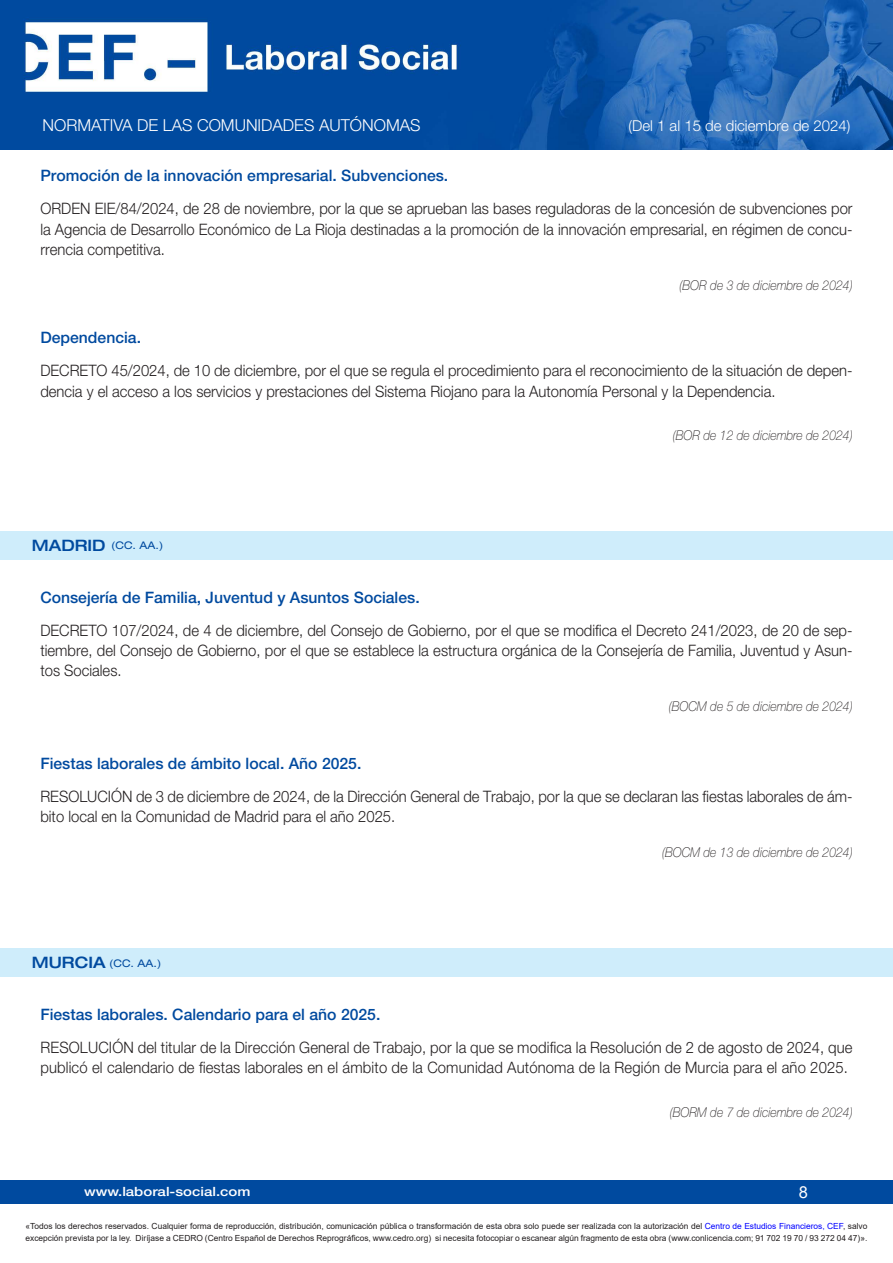
<style>
.page{position:relative;width:893px;height:1263px;background:#fff}
.page>*{position:absolute;margin:0;border:0;box-sizing:border-box;transform-origin:0 0}
.t1{font:300 16.5px "Helvetica Neue LT Std";color:#fff}
.t2{font:16.5px "Arial";color:#fff}
.Contenido{font:300 15.75px/20.2px "Helvetica Neue LT Std";color:#231f20;scale:.94 1}
.Título-cabecera{font:500 15.75px "Helvetica Neue LT Std";color:#004a9f}
.t3{font:300 15px "Helvetica Neue LT Std";color:#fff}
.publicación{font:italic 100 13.5px "Helvetica Neue LT Std";color:#231f20;scale:.9 1}
.t4{font:500 12.75px "Helvetica Neue LT Std";color:#fff;scale:1.18 1}
.Comunidades_division{font:expanded 10.5px "Helvetica Neue LT Std";color:#004a9f}
.t5{font:8.4px/12px "Arial";color:#231f20}
.s1{font-weight:500;font-size:15.75px}
.s2{color:#00f}
</style>
<div class="page">
<div style="left:0;top:1180px;width:893px;height:23px;background:#004a9f"></div>
<img style="left:0;top:0;width:893px;height:149px">
<div style="left:0;top:531px;width:893px;height:28px;background:#cfedfb"></div>
<div style="left:0;top:948px;width:893px;height:29px;background:#cfedfb"></div>
<p class="t1" style="left:43px;top:115px;width:379px">NORMATIVA DE LAS COMUNIDADES AUTÓNOMAS</p>
<p class="t3" style="left:628px;top:117px;width:224px">(Del 1 al 15 de diciembre de 2024)</p>
<p class="Título-cabecera" style="left:40px;top:166px;width:409px">Promoción de la innovación empresarial. Subvenciones.</p>
<p class="Contenido" style="left:40px;top:198px;width:865px;text-align:justify">ORDEN EIE/84/2024, de 28 de noviembre, por la que se aprueban las bases reguladoras de la concesión de subvenciones por la Agencia de Desarrollo Económico de La Rioja destinadas a la promoción de la innovación empresarial, en régimen de concu&shy;rrencia competitiva.</p>
<p class="publicación" style="left:680px;top:277px;width:194px">(BOR de 3 de diciembre de 2024)</p>
<p class="Título-cabecera" style="left:40px;top:328px;width:102px">Dependencia.</p>
<p class="Contenido" style="left:40px;top:360px;width:865px">DECRETO 45/2024, de 10 de diciembre, por el que se regula el procedimiento para el reconocimiento de la situación de depen&shy;dencia y el acceso a los servicios y prestaciones del Sistema Riojano para la Autonomía Personal y la Dependencia.</p>
<p class="publicación" style="left:673px;top:428px;width:201px">(BOR de 12 de diciembre de 2024)</p>
<p class="Comunidades_division" style="left:32px;top:539px;width:133px"><span class="s1">MADRID</span> (CC. AA.)</p>
<p class="Título-cabecera" style="left:40px;top:588px;width:381px">Consejería de Familia, Juventud y Asuntos Sociales.</p>
<p class="Contenido" style="left:40px;top:620px;width:865px;text-align:justify">DECRETO 107/2024, de 4 de diciembre, del Consejo de Gobierno, por el que se modifica el Decreto 241/2023, de 20 de sep&shy;tiembre, del Consejo de Gobierno, por el que se establece la estructura orgánica de la Consejería de Familia, Juventud y Asun&shy;tos Sociales.</p>
<p class="publicación" style="left:669px;top:699px;width:206px">(BOCM de 5 de diciembre de 2024)</p>
<p class="Título-cabecera" style="left:40px;top:754px;width:323px">Fiestas laborales de ámbito local. Año 2025.</p>
<p class="Contenido" style="left:40px;top:786px;width:865px">RESOLUCIÓN de 3 de diciembre de 2024, de la Dirección General de Trabajo, por la que se declaran las fiestas laborales de ám&shy;bito local en la Comunidad de Madrid para el año 2025.</p>
<p class="publicación" style="left:662px;top:845px;width:213px">(BOCM de 13 de diciembre de 2024)</p>
<p class="Comunidades_division" style="left:32px;top:956px;width:131px"><span class="s1">MURCIA</span> (CC. AA.)</p>
<p class="Título-cabecera" style="left:40px;top:1005px;width:341px">Fiestas laborales. Calendario para el año 2025.</p>
<p class="Contenido" style="left:40px;top:1037px;width:866px">RESOLUCIÓN del titular de la Dirección General de Trabajo, por la que se modifica la Resolución de 2 de agosto de 2024, que publicó el calendario de fiestas laborales en el ámbito de la Comunidad Autónoma de la Región de Murcia para el año 2025.</p>
<p class="publicación" style="left:670px;top:1104px;width:205px">(BORM de 7 de diciembre de 2024)</p>
<p class="t4" style="left:84px;top:1184px;width:143px">www.laboral-social.com</p>
<p class="t2" style="left:799px;top:1180px;width:11px">8</p>
<p class="t5" style="left:26px;top:1220px;width:843px">«Todos los derechos reservados. Cualquier forma de reproducción, distribución, comunicación pública o transformación de esta obra solo puede ser realizada con la autorización del <span class="s2">Centro de Estudios Financieros, CEF</span>, salvo excepción prevista por la ley. Diríjase a CEDRO (Centro Español de Derechos Reprográficos, www.cedro.org) si necesita fotocopiar o escanear algún fragmento de esta obra (www.conlicencia.com; 91 702 19 70 / 93 272 04 47)».</p>
</div>
